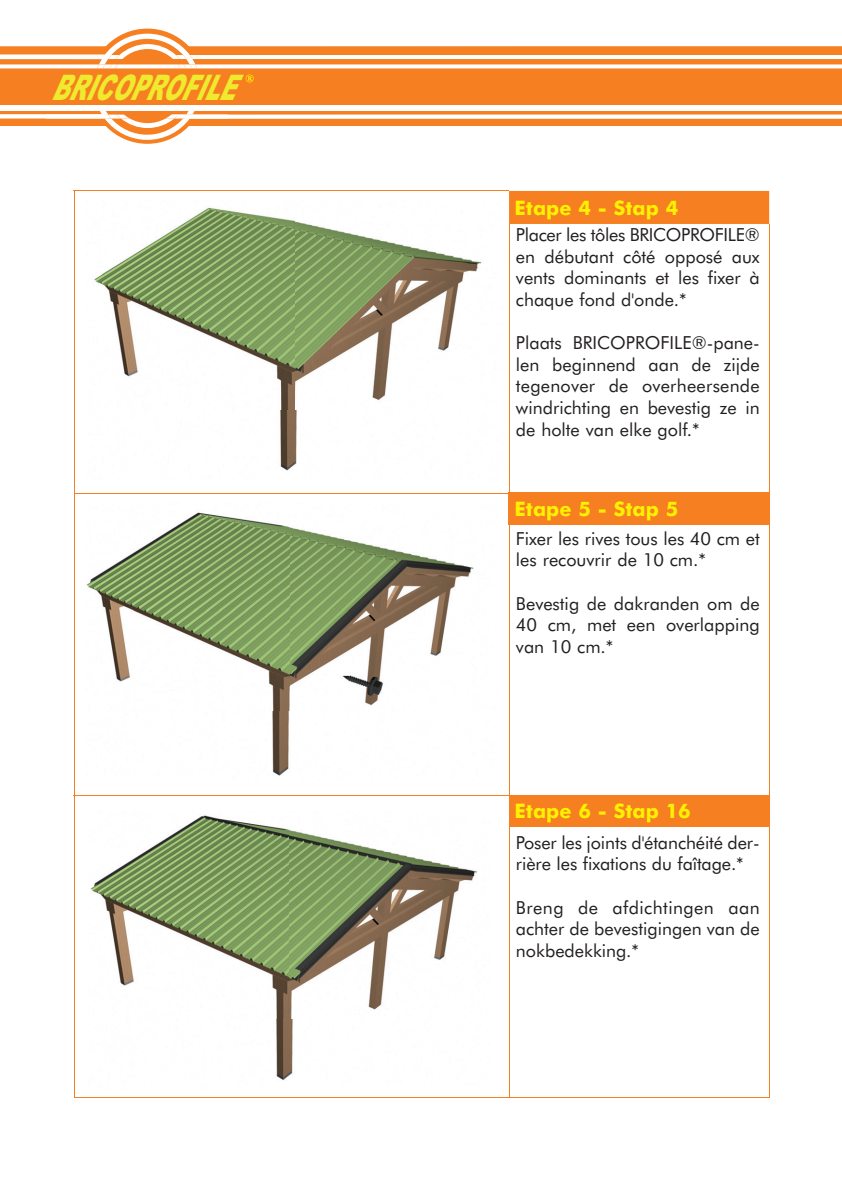
<style>
.page{position:relative;width:842px;height:1191px;background:#fff}
.page>*{position:absolute;margin:0;border:0;box-sizing:border-box;transform-origin:0 0}
.t1{font:italic 900 35.2px "Arial";color:#efea2d;scale:.62 1}
.t2{font:700 20px "Futura BT";color:#fff101}
.t3{font:18px/21.6px "Futura BT";color:#231f20;text-align:justify}
</style>
<div class="page">
<svg style="left:509px;top:191px;width:260px;height:332px"></svg>
<div style="left:509px;top:795px;width:260px;height:31px;background:#f57f21"></div>
<hr style="left:74px;top:191px;width:435px;height:1px;background:#f57f21">
<hr style="left:74px;top:191px;width:1px;height:302px;background:#f57f21">
<hr style="left:509px;top:224px;width:1px;height:269px;background:#f57f21">
<hr style="left:769px;top:224px;width:1px;height:268px;background:#f57f21">
<hr style="left:74px;top:493px;width:435px;height:1px;background:#f57f21">
<hr style="left:74px;top:493px;width:1px;height:302px;background:#f57f21">
<hr style="left:509px;top:524px;width:1px;height:271px;background:#f57f21">
<hr style="left:769px;top:524px;width:1px;height:271px;background:#f57f21">
<hr style="left:74px;top:795px;width:435px;height:1px;background:#f57f21">
<hr style="left:74px;top:795px;width:1px;height:31px;background:#f57f21">
<hr style="left:769px;top:795px;width:1px;height:31px;background:#f57f21">
<hr style="left:74px;top:826px;width:1px;height:271px;background:#f57f21">
<hr style="left:509px;top:826px;width:260px;height:1px;background:#f57f21">
<hr style="left:509px;top:826px;width:1px;height:271px;background:#f57f21">
<hr style="left:769px;top:826px;width:1px;height:271px;background:#f57f21">
<hr style="left:74px;top:1097px;width:695px;height:1px;background:#f57f21">
<hr style="left:508px;top:492px;width:262px;height:2px;background:#f57f21">
<hr style="left:508px;top:494px;width:2px;height:29px;background:#f57f21">
<hr style="left:768px;top:494px;width:2px;height:29px;background:#f57f21">
<hr style="left:508px;top:523px;width:262px;height:1px;background:#f57f21">
<img style="left:94px;top:207px;width:388px;height:264px">
<img style="left:86px;top:512px;width:388px;height:264px">
<img style="left:90px;top:815px;width:387px;height:265px">
<div style="left:90px;top:29px;width:115px;height:115px;background:#f57f21;border-radius:50%"></div>
<div style="left:0;top:68px;width:842px;height:37px;background:#f57f21"></div>
<svg style="left:0;top:34px;width:842px;height:34px"></svg>
<svg style="left:0;top:111px;width:842px;height:29px"></svg>
<div style="left:0;top:105px;width:842px;height:6px;background:#fff"></div>
<svg style="left:246px;top:74px;width:8px;height:8px"></svg>
<h1 class="t1" style="left:51px;top:67px;width:297px">BRICOPROFILE</h1>
<p class="t2" style="left:515px;top:198px;width:165px">Etape 4 - Stap 4</p>
<p class="t3" style="left:516px;top:225px;width:245px">Placer les tôles BRICOPROFILE® en débutant côté opposé aux vents dominants et les fixer à chaque fond d'onde.*</p>
<p class="t3" style="left:516px;top:333px;width:245px">Plaats BRICOPROFILE®-pane&shy;len beginnend aan de zijde tegenover de overheersende windrichting en bevestig ze in de holte van elke golf.*</p>
<p class="t2" style="left:515px;top:498px;width:165px">Etape 5 - Stap 5</p>
<p class="t3" style="left:516px;top:528px;width:245px">Fixer les rives tous les 40 cm et les recouvrir de 10 cm.*</p>
<p class="t3" style="left:516px;top:593px;width:245px">Bevestig de dakranden om de 40 cm, met een overlapping van 10 cm.*</p>
<p class="t2" style="left:515px;top:801px;width:178px">Etape 6 - Stap 16</p>
<p class="t3" style="left:516px;top:832px;width:245px">Poser les joints d'étanchéité der&shy;rière les fixations du faîtage.*</p>
<p class="t3" style="left:516px;top:897px;width:245px">Breng de afdichtingen aan achter de bevestigingen van de nokbedekking.*</p>
</div>
